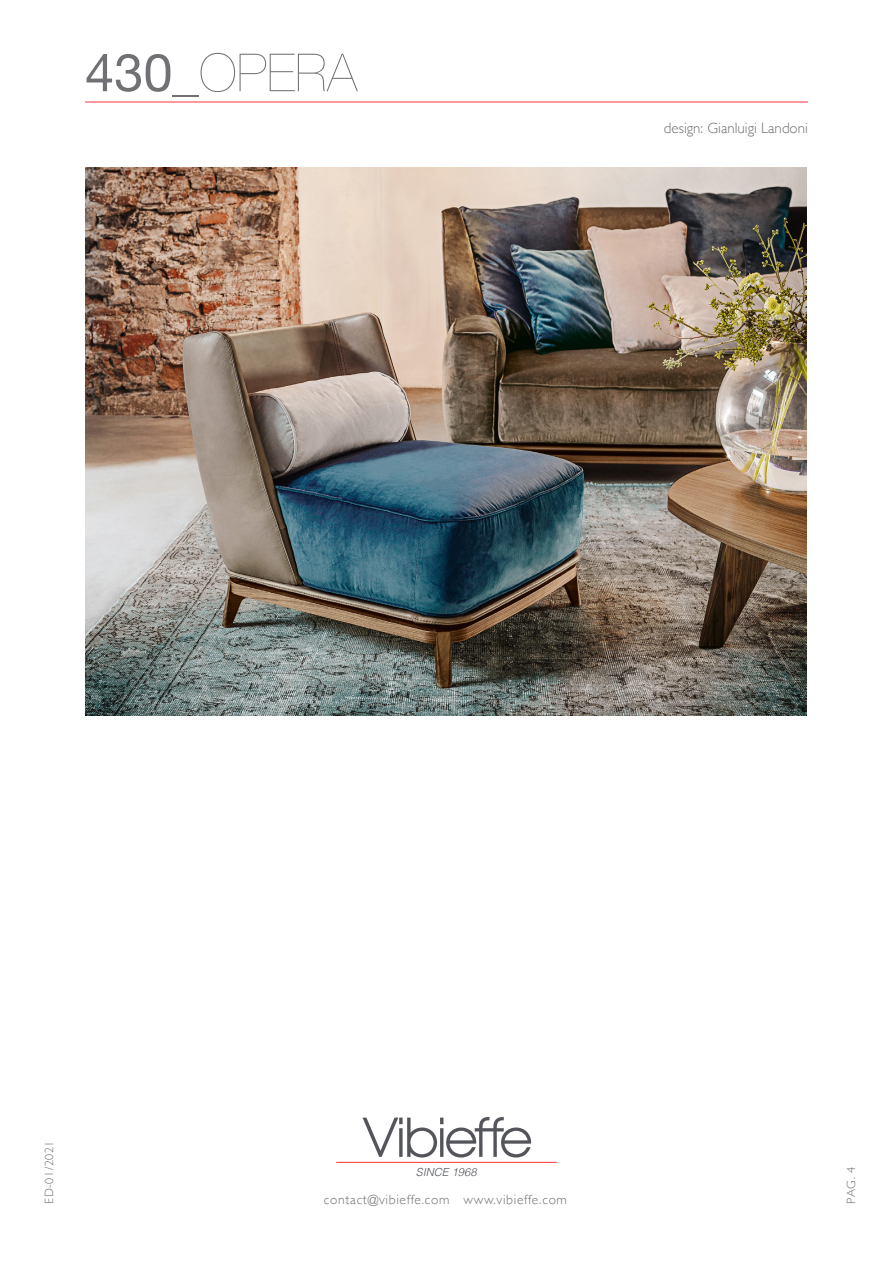
<style>
.page{position:relative;width:893px;height:1263px;background:#fff}
.page>*{position:absolute;margin:0;border:0;box-sizing:border-box;transform-origin:0 0}
.t1{font:200 52.5px "Helvetica Neue";color:#717074}
.t2{font:300 15px "Gill Sans";color:#717074}
.t3{font:300 13.5px "Gill Sans";letter-spacing:.05em;color:#717074}
.t4{font:300 12px "Gill Sans";letter-spacing:.05em;color:#717074}
.t5{font:italic 300 11.1px "Helvetica";color:#54555a}
.s1{font-weight:400}
</style>
<div class="page">
<hr style="left:85px;top:102px;width:723px;height:1px;background:#fb333e">
<svg style="left:362px;top:1117px;width:169px;height:40px"></svg>
<hr style="left:336px;top:1162px;width:221px;height:1px;background:#fb333e">
<img style="left:85px;top:167px;width:722px;height:548px">
<h1 class="t1" style="left:85px;top:32px;width:274px"><span class="s1">430</span>_OPERA</h1>
<p class="t2" style="left:664px;top:117px;width:146px">design: Gianluigi Landoni</p>
<p class="t4" style="left:40px;top:1204px;width:65px;rotate:-90deg">ED-01/2021</p>
<p class="t5" style="left:416px;top:1163px;width:62px">SINCE 1968</p>
<p class="t3" style="left:324px;top:1189px;width:245px">contact@vibieffe.com www.vibieffe.com</p>
<p class="t4" style="left:842px;top:1204px;width:39px;rotate:-90deg">PAG. 4</p>
</div>
